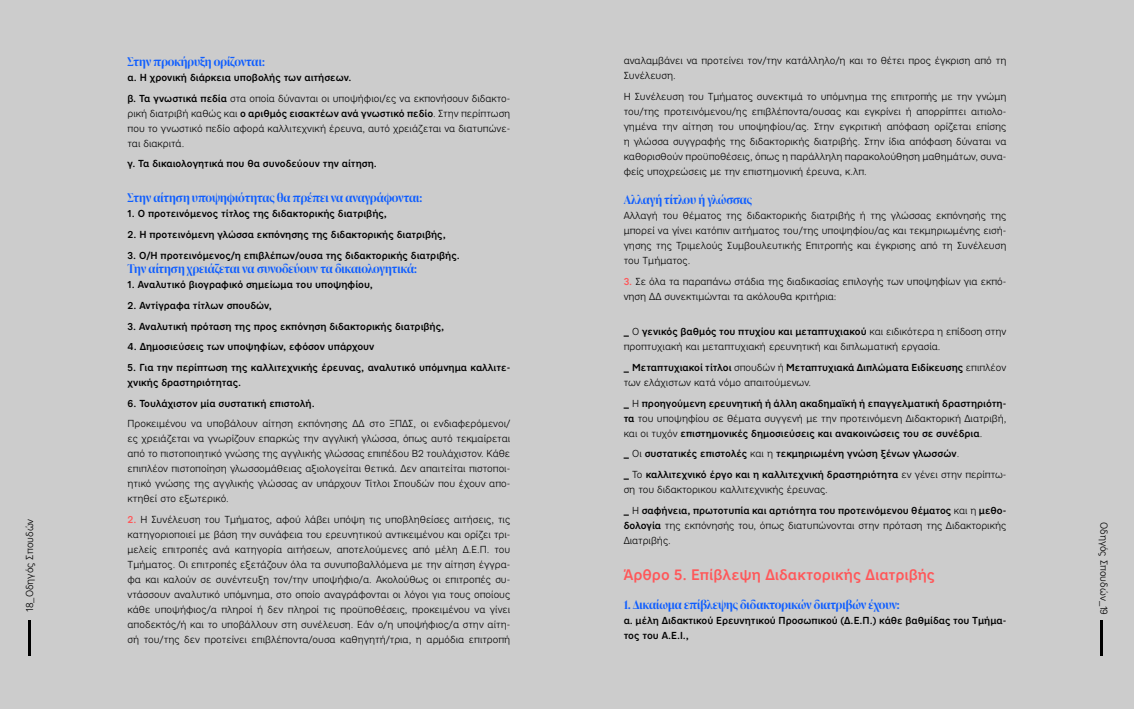
<style>
.page{position:relative;width:1134px;height:709px;background:#fff}
.page>*{position:absolute;margin:0;border:0;box-sizing:border-box;transform-origin:0 0}
.t1{font:500 15px "Nort";color:#ff5759}
.t2{font:600 12px "Ivy Presto Display";letter-spacing:-.005em;color:#0f5eff}
.t3{font:300 10px/15px "Nort";color:#000;text-align:justify}
.t4{font:500 10px/15px "Nort";color:#000}
.s1{font-weight:300}
.s2{font-weight:500}
.s3{font-weight:500;color:#ff5759}
.s4{font-weight:700}
</style>
<div class="page">
<div style="left:0;top:0;width:567px;height:709px;background:#ccc"></div>
<div style="left:567px;top:0;width:567px;height:709px;background:#ccc"></div>
<hr style="left:28px;top:620px;width:3px;height:35px;background:#000">
<hr style="left:1100px;top:620px;width:3px;height:35px;background:#000">
<p class="t2" style="left:128px;top:53px;width:139px">Στην προκήρυξη ορίζονται:</p>
<p class="t4" style="left:128px;top:67px;width:384px;line-height:20.7px">α. Η χρονική διάρκεια υποβολής των αιτήσεων.<br>β. Τα γνωστικά πεδία <span class="s1">στα οποία δύνανται οι υποψήφιοι/ες να εκπονήσουν διδακτο-</span></p>
<p class="t3" style="left:128px;top:105px;width:384px">ρική διατριβή καθώς και <span class="s2">ο αριθμός εισακτέων ανά γνωστικό πεδίο</span>. Στην περίπτωση που το γνωστικό πεδίο αφορά καλλιτεχνική έρευνα, αυτό χρειάζεται να διατυπώνε&shy;ται διακριτά.</p>
<p class="t4" style="left:128px;top:156px;width:251px">γ. Τα δικαιολογητικά που θα συνοδεύουν την αίτηση.</p>
<p class="t2" style="left:128px;top:189px;width:296px">Στην αίτηση υποψηφιότητας θα πρέπει να αναγράφονται:</p>
<p class="t4" style="left:128px;top:206px;width:261px">1. Ο προτεινόμενος τίτλος της διδακτορικής διατριβής,</p>
<p class="t4" style="left:128px;top:227px;width:320px">2. Η προτεινόμενη γλώσσα εκπόνησης της διδακτορικής διατριβής,</p>
<p class="t4" style="left:128px;top:247px;width:334px">3. Ο/Η προτεινόμενος/η επιβλέπων/ουσα της διδακτορικής διατριβής.</p>
<p class="t2" style="left:128px;top:260px;width:291px">Την αίτηση χρειάζεται να συνοδεύουν τα δικαιολογητικά:</p>
<p class="t4" style="left:128px;top:277px;width:247px">1. Αναλυτικό βιογραφικό σημείωμα του υποψηφίου,</p>
<p class="t4" style="left:128px;top:297px;width:146px">2. Αντίγραφα τίτλων σπουδών,</p>
<p class="t4" style="left:128px;top:318px;width:318px">3. Αναλυτική πρόταση της προς εκπόνηση διδακτορικής διατριβής,</p>
<p class="t4" style="left:128px;top:339px;width:248px">4. Δημοσιεύσεις των υποψηφίων, εφόσον υπάρχουν</p>
<p class="t4" style="left:128px;top:359px;width:384px">5. Για την περίπτωση της καλλιτεχνικής έρευνας, αναλυτικό υπόμνημα καλλιτε&shy;χνικής δραστηριότητας.</p>
<p class="t4" style="left:128px;top:395px;width:189px">6. Τουλάχιστον μία συστατική επιστολή.</p>
<p class="t3" style="left:128px;top:416px;width:384px">Προκειμένου να υποβάλουν αίτηση εκπόνησης ΔΔ στο ΞΠΔΣ, οι ενδιαφερόμενοι/ ες χρειάζεται να γνωρίζουν επαρκώς την αγγλική γλώσσα, όπως αυτό τεκμαίρεται από το πιστοποιητικό γνώσης της αγγλικής γλώσσας επιπέδου Β2 τουλάχιστον. Κάθε επιπλέον πιστοποίηση γλωσσομάθειας αξιολογείται θετικά. Δεν απαιτείται πιστοποι&shy;ητικό γνώσης της αγγλικής γλώσσας αν υπάρχουν Τίτλοι Σπουδών που έχουν απο&shy;κτηθεί στο εξωτερικό.</p>
<p class="t3" style="left:128px;top:511px;width:384px"><span class="s3">2.</span> Η Συνέλευση του Τμήματος, αφού λάβει υπόψη τις υποβληθείσες αιτήσεις, τις κατηγοριοποιεί με βάση την συνάφεια του ερευνητικού αντικειμένου και ορίζει τρι&shy;μελείς επιτροπές ανά κατηγορία αιτήσεων, αποτελούμενες από μέλη Δ.Ε.Π. του Τμήματος. Οι επιτροπές εξετάζουν όλα τα συνυποβαλλόμενα με την αίτηση έγγρα&shy;φα και καλούν σε συνέντευξη τον/την υποψήφιο/α. Ακολούθως οι επιτροπές συ&shy;ντάσσουν αναλυτικό υπόμνημα, στο οποίο αναγράφονται οι λόγοι για τους οποίους κάθε υποψήφιος/α πληροί ή δεν πληροί τις προϋποθέσεις, προκειμένου να γίνει αποδεκτός/ή και το υποβάλλουν στη συνέλευση. Εάν ο/η υποψήφιος/α στην αίτη&shy;σή του/της δεν προτείνει επιβλέποντα/ουσα καθηγητή/τρια, η αρμόδια επιτροπή</p>
<p class="t3" style="left:624px;top:53px;width:384px">αναλαμβάνει να προτείνει τον/την κατάλληλο/η και το θέτει προς έγκριση από τη<br>Συνέλευση.</p>
<p class="t3" style="left:624px;top:89px;width:384px">Η Συνέλευση του Τμήματος συνεκτιμά το υπόμνημα της επιτροπής με την γνώμη του/της προτεινόμενου/ης επιβλέποντα/ουσας και εγκρίνει ή απορρίπτει αιτιολο&shy;γημένα την αίτηση του υποψηφίου/ας. Στην εγκριτική απόφαση ορίζεται επίσης η γλώσσα συγγραφής της διδακτορικής διατριβής. Στην ίδια απόφαση δύναται να καθορισθούν προϋποθέσεις, όπως η παράλληλη παρακολούθηση μαθημάτων, συνα&shy;φείς υποχρεώσεις με την επιστημονική έρευνα, κ.λπ.</p>
<p class="t2" style="left:624px;top:191px;width:130px">Αλλαγή τίτλου ή γλώσσας</p>
<p class="t3" style="left:624px;top:208px;width:384px">Αλλαγή του θέματος της διδακτορικής διατριβής ή της γλώσσας εκπόνησής της μπορεί να γίνει κατόπιν αιτήματος του/της υποψηφίου/ας και τεκμηριωμένης εισή&shy;γησης της Τριμελούς Συμβουλευτικής Επιτροπής και έγκρισης από τη Συνέλευση του Τμήματος.</p>
<p class="t3" style="left:624px;top:273px;width:384px"><span class="s3">3.</span> Σε όλα τα παραπάνω στάδια της διαδικασίας επιλογής των υποψηφίων για εκπό&shy;νηση ΔΔ συνεκτιμώνται τα ακόλουθα κριτήρια:</p>
<p class="t3" style="left:624px;top:324px;width:384px"><span class="s4">_</span> Ο <span class="s2">γενικός βαθμός του πτυχίου και μεταπτυχιακού</span> και ειδικότερα η επίδοση στην προπτυχιακή και μεταπτυχιακή ερευνητική και διπλωματική εργασία.</p>
<p class="t4" style="left:624px;top:360px;width:384px"><span class="s4">_</span> Μεταπτυχιακοί τίτλοι <span class="s1">σπουδών ή</span> Μεταπτυχιακά Διπλώματα Ειδίκευσης <span class="s1">επιπλέον των ελάχιστων κατά νόμο απαιτούμενων.</span></p>
<p class="t4" style="left:624px;top:395px;width:384px;text-align:justify"><span class="s4">_</span> <span class="s1">Η</span> προηγούμενη ερευνητική ή άλλη ακαδημαϊκή ή επαγγελματική δραστηριότη&shy;τα <span class="s1">του υποψηφίου σε θέματα συγγενή με την προτεινόμενη Διδακτορική Διατριβή, και οι τυχόν</span> επιστημονικές δημοσιεύσεις και ανακοινώσεις του σε συνέδρια<span class="s1">.</span></p>
<p class="t4" style="left:624px;top:443px;width:384px;line-height:20.7px"><span class="s4">_</span> <span class="s1">Οι</span> συστατικές επιστολές <span class="s1">και η</span> τεκμηριωμένη γνώση ξένων γλωσσών<span class="s1">.<br></span><span class="s4">_</span> <span class="s1">Το</span> καλλιτεχνικό έργο και η καλλιτεχνική δραστηριότητα <span class="s1">εν γένει στην περίπτω-</span></p>
<p class="t4" style="left:624px;top:479px;width:384px;line-height:20.7px"><span class="s1">ση του διδακτορικου καλλιτεχνικής έρευνας.<br></span><span class="s4">_</span> <span class="s1">Η</span> σαφήνεια, πρωτοτυπία και αρτιότητα του προτεινόμενου θέματος <span class="s1">και η</span> μεθο-</p>
<p class="t3" style="left:624px;top:517px;width:384px"><span class="s2">δολογία</span> της εκπόνησής του, όπως διατυπώνονται στην πρόταση της Διδακτορικής<br>Διατριβής.</p>
<h1 class="t1" style="left:624px;top:564px;width:313px">Άρθρο 5. Επίβλεψη Διδακτορικής Διατριβής</h1>
<p class="t2" style="left:624px;top:595px;width:278px">1. Δικαίωμα επίβλεψης διδακτορικών διατριβών έχουν:</p>
<p class="t4" style="left:624px;top:612px;width:384px">α. μέλη Διδακτικού Ερευνητικού Προσωπικού (Δ.Ε.Π.) κάθε βαθμίδας του Τμήμα&shy;τος του Α.Ε.Ι.,</p>
<p class="t3" style="left:22px;top:612px;width:95px;rotate:-90deg">18_Οδηγός Σπουδών</p>
<p class="t3" style="left:1112px;top:522px;width:95px;rotate:90deg">Οδηγός Σπουδών_19</p>
</div>
